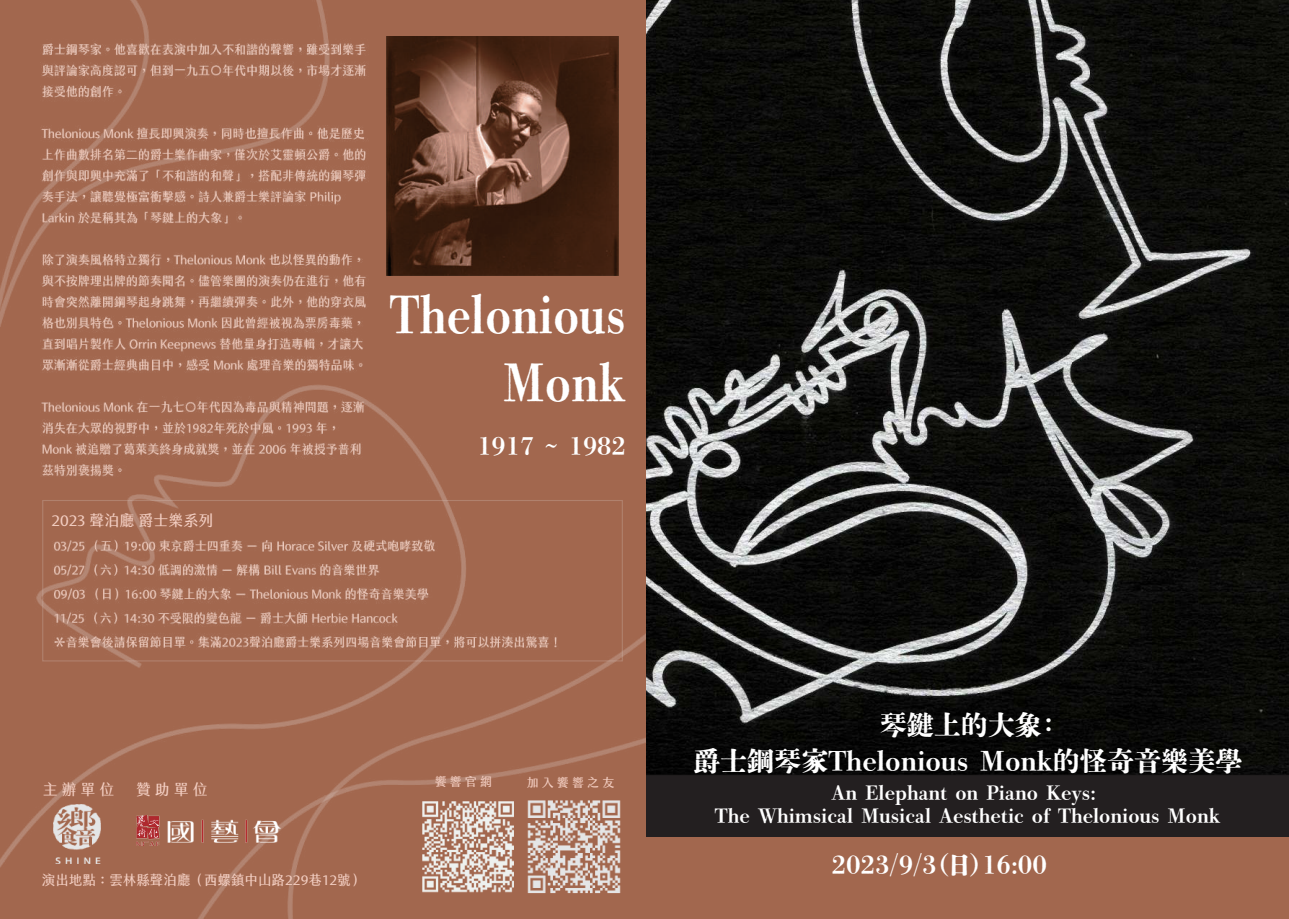
<style>
.page{position:relative;width:1289px;height:919px;background:#fff}
.page>*{position:absolute;margin:0;border:0;box-sizing:border-box;transform-origin:0 0}
.t1{font:800 51.75px/67.5px "DNP Shuei N Shogo Min Std";letter-spacing:.005em;color:#fff;text-align:right;scale:.87 1}
.t2{font:800 27px/36px "DNP Shuei N Shogo Min Std";color:#fff;text-align:center}
.t3{font:800 24.45px "DNP Shuei N Shogo Min Std";color:#fff}
.t4{font:800 24px "DNP Shuei N Shogo Min Std";color:#fff}
.t5{font:800 19.5px/23.4px "DNP Shuei N Shogo Min Std";color:#fff;text-align:center}
.t6{font:15px "jf jinxuan fresh 2.1 Medium";color:#f3cec2}
.t7{font:13.5px "jf jinxuan fresh 2.1 Medium";color:#f3cec2}
.t8{font:12px "jf jinxuan fresh 2.1 Medium";color:#f3cec2}
</style>
<div class="page">
<div style="left:0;top:0;width:1288px;height:918px;background:#a2674e"></div>
<img style="left:0;top:0;width:908px;height:918px">
<img style="left:137px;top:815px;width:149px;height:30px">
<img style="left:386px;top:37px;width:232px;height:238px">
<img style="left:646px;top:0;width:642px;height:836px">
<p class="t6" style="left:52px;top:512px;width:163px">2023 聲泊廳 爵士樂系列</p>
<h1 class="t1" style="left:390px;top:280px;width:273px">Thelonious<br>Monk</h1>
<p class="t4" style="left:477px;top:428px;width:150px">1917 ~ 1982</p>
<p class="t6" style="left:43px;top:780px;width:73px">主 辦 單 位</p>
<p class="t6" style="left:136px;top:780px;width:73px">贊 助 單 位</p>
<p class="t7" style="left:42px;top:872px;width:324px">演出地點：雲林縣聲泊廳（西螺鎮中山路229巷12號）</p>
<p class="t8" style="left:434px;top:774px;width:59px">饗 響 官 網</p>
<p class="t8" style="left:526px;top:775px;width:89px">加 入 饗 響 之 友</p>
<h2 class="t2" style="left:693px;top:706px;width:550px">琴鍵上的大象：<br>爵士鋼琴家Thelonious Monk的怪奇音樂美學</h2>
<p class="t5" style="left:715px;top:780px;width:507px">An Elephant on Piano Keys:<br>The Ｗhimsical Musical Aesthetic of Thelonious Monk</p>
<p class="t3" style="left:831px;top:847px;width:217px">2023/9/3（日）16:00</p>
</div>
